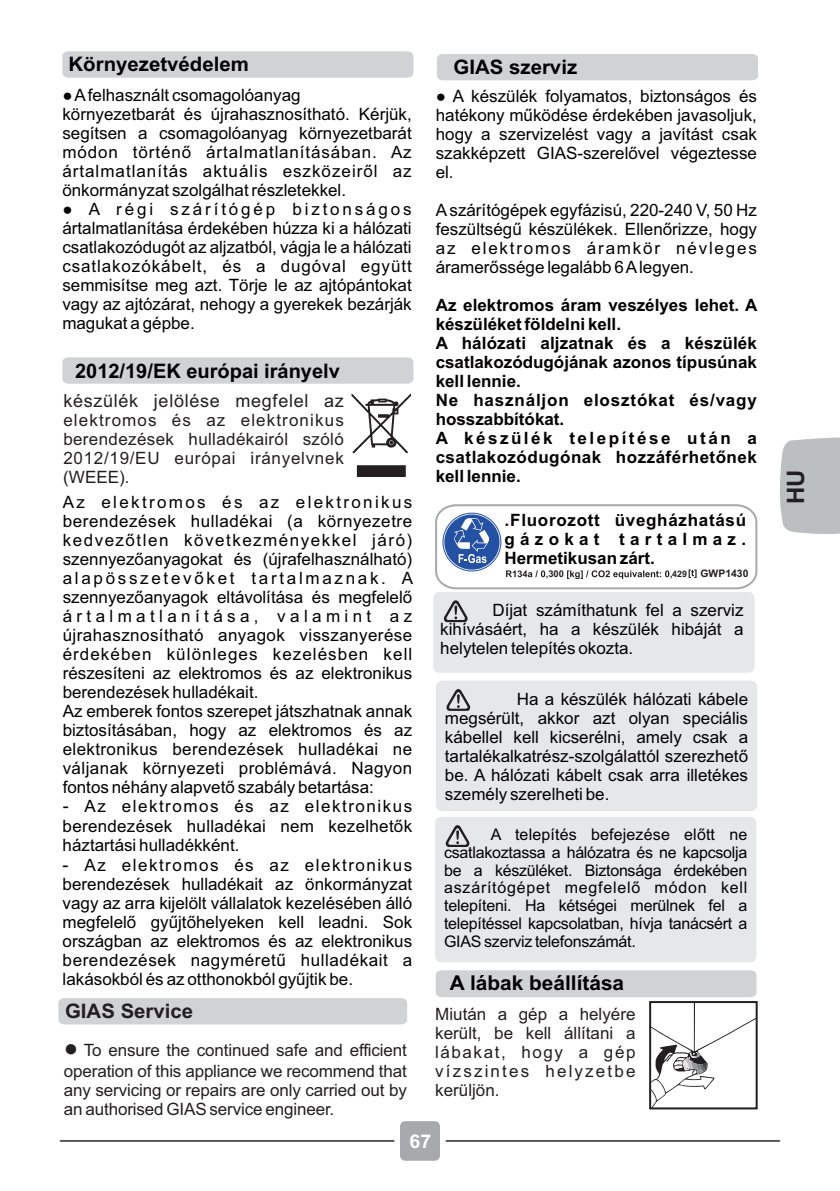
<style>
.page{position:relative;width:840px;height:1191px;background:#fff}
.page>*{position:absolute;margin:0;border:0;box-sizing:border-box;transform-origin:0 0}
.t1{font:700 24px "Arial";color:#231f20}
.t2{font:700 20.4px "Arial";color:#030002}
.t3{font:700 20px "Arial";color:#030002}
.t4{font:700 20px "Arial";color:#231f20}
.t5{font:700 19px "Arial";color:#fff}
.t6{font:18px "Arial";letter-spacing:.04em;color:#231f20}
.t7{font:17px/19px "Arial";color:#030002;text-align:justify}
.t8{font:17px/19px "Arial";letter-spacing:.025em;color:#030002}
.t9{font:17px/19px "Arial";letter-spacing:.02em;color:#231f20;text-align:justify}
.t10{font:700 17px/19px "Arial";letter-spacing:.01em;color:#030002}
.t11{font:16px/17.8px "Arial";letter-spacing:-.015em;color:#030002;text-align:justify}
.t12{font:700 10.4px "Arial";color:#231f20}
.t13{font:700 9.4px "Arial";color:#231f20}
.t14{font:700 8.8px "Arial";color:#231f20}
.s1{font-size:18px}
.s2{font-size:24px}
.s3{font-size:18px;color:#231f20}
</style>
<div class="page">
<hr style="left:60px;top:1140px;width:333px;height:1px;background:#231f20">
<hr style="left:446px;top:1140px;width:333px;height:1px;background:#231f20">
<div style="left:400px;top:1121px;width:39px;height:39px;background:#a8a9ad;border-radius:5px"></div>
<svg style="left:780px;top:437px;width:59px;height:97px;background:#bfc2c3"></svg>
<svg style="left:62px;top:51px;width:351px;height:27px;background:#d2d3d5"></svg>
<svg style="left:62px;top:357px;width:351px;height:27px;background:#d2d3d5"></svg>
<svg style="left:351px;top:394px;width:60px;height:83px"></svg>
<div style="left:437px;top:54px;width:320px;height:26px;background:#d1d2d4"></div>
<div style="left:58px;top:998px;width:349px;height:26px;background:#d1d2d4"></div>
<div style="left:433px;top:592px;width:321px;height:80px;background:#e6e7e9;border-radius:6px"></div>
<svg style="left:443px;top:600px;width:24px;height:22px"></svg>
<div style="left:435px;top:680px;width:321px;height:131px;background:#e6e7e9;border-radius:6px"></div>
<svg style="left:446px;top:689px;width:24px;height:22px"></svg>
<div style="left:435px;top:816px;width:321px;height:146px;background:#e6e7e9;border-radius:6px"></div>
<svg style="left:445px;top:825px;width:24px;height:22px"></svg>
<svg style="left:435px;top:970px;width:322px;height:138px"></svg>
<svg style="left:435px;top:504px;width:323px;height:86px"></svg>
<p class="t3" style="left:68px;top:56px;width:182px">Környezetvédelem</p>
<p class="t7" style="left:62px;top:87px;width:351px;text-align:left">● Afelhasznált csomagolóanyag környezetbarát és újrahasznosítható. Kérjük, segítsen a csomagolóanyag környezetbarát módon történő ártalmatlanításában. Az ártalmatlanítás aktuális eszközeiről az önkormányzat szolgálhat részletekkel.</p>
<p class="t7" style="left:62px;top:201px;width:351px">● A régi szárítógép biztonságos ártalmatlanítása érdekében húzza ki a hálózati csatlakozódugót az aljzatból, vágja le a hálózati csatlakozókábelt, és a dugóval együtt semmisítse meg azt. Törje le az ajtópántokat vagy az ajtózárat, nehogy a gyerekek bezárják magukat a gépbe.</p>
<p class="t3" style="left:75px;top:363px;width:266px">2012/19/EK európai irányelv</p>
<p class="t6" style="left:63px;top:394px;width:282px">készülék jelölése megfelel az</p>
<p class="t9" style="left:63px;top:412px;width:282px">elektromos és az elektronikus berendezések hulladékairól szóló 2012/19/EU európai irányelvnek (WEEE).</p>
<p class="t8" style="left:63px;top:494px;width:352px">Az elektromos és az elektronikus berendezések hulladékai (a környezetre kedvezőtlen következményekkel járó) szennyezőanyagokat és (újrafelhasználható) alapösszetevőket tartalmaznak. A szennyezőanyagok eltávolítása és megfelelő ártalmatlanítása, valamint az újrahasznosítható anyagok visszanyerése érdekében különleges kezelésben kell részesíteni az elektromos és az elektronikus berendezések hulladékait.<br>Az emberek fontos szerepet játszhatnak annak biztosításában, hogy az elektromos és az elektronikus berendezések hulladékai ne váljanak környezeti problémává. Nagyon fontos néhány alapvető szabály betartása:</p>
<p class="t7" style="left:63px;top:798px;width:351px"><span class="s1">-</span> Az elektromos és az elektronikus berendezések hulladékai nem kezelhetők háztartási hulladékként.</p>
<p class="t7" style="left:63px;top:856px;width:351px"><span class="s1">-</span> Az elektromos és az elektronikus berendezések hulladékait az önkormányzat vagy az arra kijelölt vállalatok kezelésében álló megfelelő gyűjtőhelyeken kell leadni. Sok országban az elektromos és az elektronikus berendezések nagyméretű hulladékait a lakásokból és az otthonokból gyűjtik be.</p>
<p class="t4" style="left:65px;top:1003px;width:130px">GIAS Service</p>
<p class="t9" style="left:64px;top:1042px;width:344px"><span class="s2">●</span> To ensure the continued safe and efficient operation of this appliance we recommend that any servicing or repairs are only carried out by an authorised GIAS service engineer.</p>
<p class="t3" style="left:453px;top:60px;width:125px">GIAS szerviz</p>
<p class="t7" style="left:435px;top:88px;width:322px">● A készülék folyamatos, biztonságos és hatékony működése érdekében javasoljuk, hogy a szervizelést vagy a javítást csak szakképzett GIAS-szerelővel végeztesse el.</p>
<p class="t7" style="left:435px;top:202px;width:322px">Aszárítógépek egyfázisú, 220-240 V, 50 Hz feszültségű készülékek. Ellenőrizze, hogy az elektromos áramkör névleges áramerőssége legalább 6 Alegyen.</p>
<p class="t10" style="left:435px;top:297px;width:323px">Az elektromos áram veszélyes lehet. A készüléket földelni kell.<br>A hálózati aljzatnak és a készülék csatlakozódugójának azonos típusúnak kell lennie.<br>Ne használjon elosztókat és/vagy hosszabbítókat.<br>A készülék telepítése után a csatlakozódugónak hozzáférhetőnek kell lennie.</p>
<p class="t10" style="left:504px;top:512px;width:243px;text-align:justify"><span class="s3">.</span>Fluorozott üvegházhatású gázokat tartalmaz.<br>Hermetikusan zárt.</p>
<p class="t13" style="left:548px;top:570px;width:17px">300</p>
<p class="t14" style="left:671px;top:570px;width:16px">429</p>
<p class="t12" style="left:700px;top:569px;width:49px">GWP1430</p>
<p class="t7" style="left:440px;top:602px;width:304px;text-indent:52px">Díjat számíthatunk fel a szerviz kihívásáért, ha a készülék hibáját a helytelen telepítés okozta.</p>
<p class="t7" style="left:444px;top:690px;width:304px;text-indent:72px">Ha a készülék hálózati kábele megsérült, akkor azt olyan speciális kábellel kell kicserélni, amely csak a tartalékalkatrész-szolgálattól szerezhető be. A hálózati kábelt csak arra illetékes személy szerelheti be.</p>
<p class="t11" style="left:444px;top:826px;width:304px;text-indent:47px">A telepítés befejezése előtt ne csatlakoztassa a hálózatra és ne kapcsolja be a készüléket. Biztonsága érdekében aszárítógépet megfelelő módon kell telepíteni. Ha kétségei merülnek fel a telepítéssel kapcsolatban, hívja tanácsért a GIAS szerviz telefonszámát.</p>
<p class="t2" style="left:449px;top:975px;width:176px">A lábak beállítása</p>
<p class="t9" style="left:435px;top:1005px;width:202px">Miután a gép a helyére került, be kell állítani a lábakat, hogy a gép vízszintes helyzetbe kerüljön.</p>
<p class="t5" style="left:409px;top:1134px;width:23px">67</p>
<h1 class="t1" style="left:786px;top:504px;width:36px;rotate:-90deg">HU</h1>
</div>
